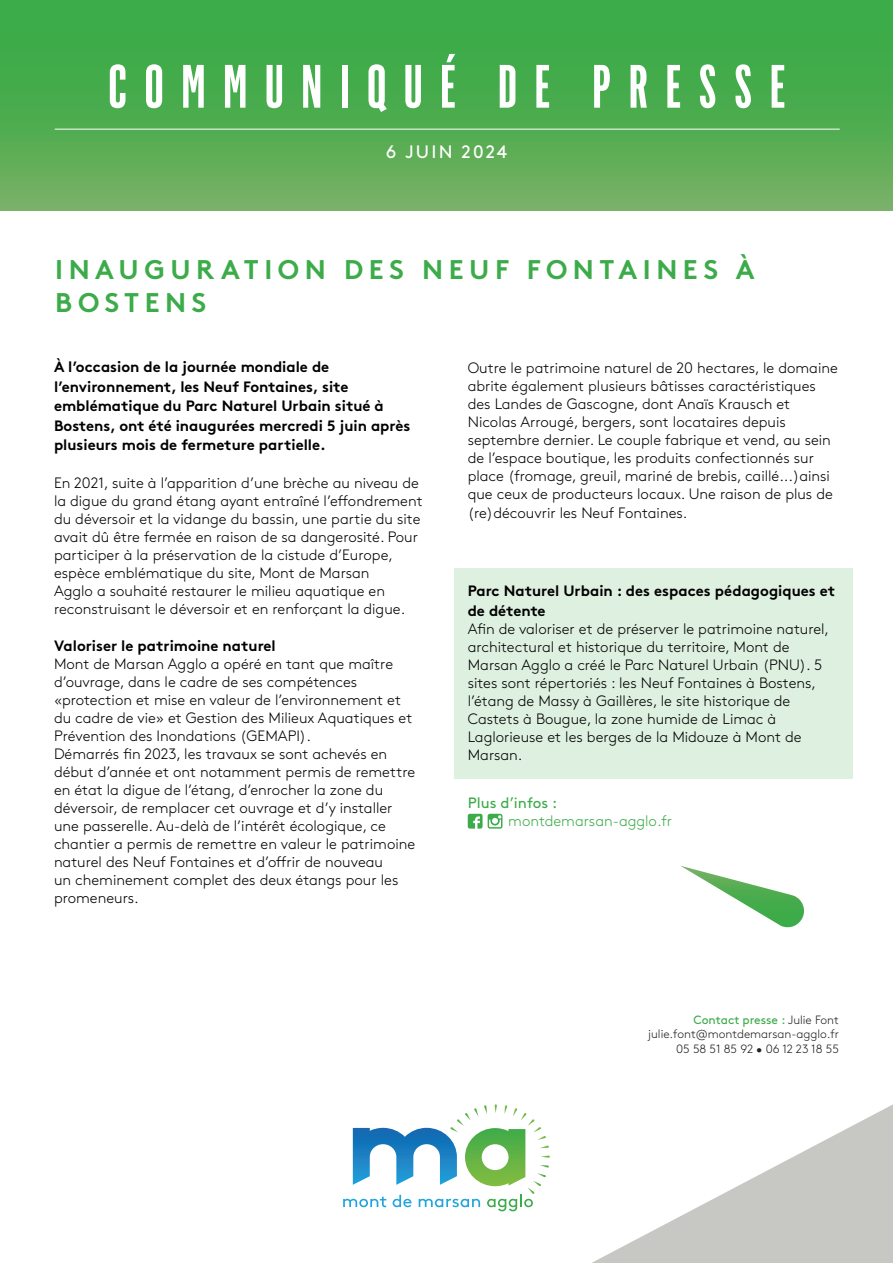
<style>
.page{position:relative;width:893px;height:1263px;background:#fff}
.page>*{position:absolute;margin:0;border:0;box-sizing:border-box;transform-origin:0 0}
.t1{font:600 ultra-condensed 60px "Flama";letter-spacing:.3em;color:#fff}
.t2{font:700 27px/32.4px "Brown";letter-spacing:.205em;color:#3cab49}
.t3{font:18px "Brown";letter-spacing:.125em;color:#fff}
.t4{font:300 15px/18px "Brown";color:#000}
.t5{font:700 15px/19.5px "Brown";color:#000}
.t6{font:300 15px "Brown";color:#3cab49}
.t7{font:15px "Brown";color:#3cab49}
.t8{font:300 12px "Brown";color:#231f20}
.t9{font:12px "Brown";color:#3cab49}
.s1{font-weight:300;color:#231f20}
</style>
<div class="page">
<svg style="left:343px;top:1104px;width:207px;height:107px"></svg>
<div style="left:0;top:0;width:893px;height:210px;background:linear-gradient(to bottom,#30aa42,#71b061)"></div>
<svg style="left:681px;top:866px;width:123px;height:62px"></svg>
<hr style="left:55px;top:129px;width:785px;height:1px;background:#fff">
<svg style="left:592px;top:1104px;width:301px;height:159px"></svg>
<svg style="left:468px;top:814px;width:34px;height:15px"></svg>
<div style="left:454px;top:568px;width:399px;height:211px;background:#def0e0"></div>
<p class="t1" style="left:108px;top:50px;width:678px">COMMUNIQUÉ DE PRESSE</p>
<p class="t3" style="left:386px;top:138px;width:123px">6 JUIN 2024</p>
<p class="t2" style="left:55px;top:251px;width:701px">INAUGURATION DES NEUF FONTAINES À<br>BOSTENS</p>
<p class="t5" style="left:54px;top:355px;width:358px">À l’occasion de la journée mondiale de l’environnement, les Neuf Fontaines, site emblématique du Parc Naturel Urbain situé à Bostens, ont été inaugurées mercredi 5 juin après plusieurs mois de fermeture partielle.</p>
<p class="t4" style="left:54px;top:472px;width:370px">En 2021, suite à l’apparition d’une brèche au niveau de la digue du grand étang ayant entraîné l’effondrement du déversoir et la vidange du bassin, une partie du site avait dû être fermée en raison de sa dangerosité. Pour participer à la préservation de la cistude d’Europe, espèce emblématique du site, Mont de Marsan<br>Agglo a souhaité restaurer le milieu aquatique en reconstruisant le déversoir et en renforçant la digue.</p>
<p class="t5" style="left:54px;top:634px;width:223px">Valoriser le patrimoine naturel</p>
<p class="t4" style="left:54px;top:654px;width:360px">Mont de Marsan Agglo a opéré en tant que maître d’ouvrage, dans le cadre de ses compétences «protection et mise en valeur de l’environnement et du cadre de vie» et Gestion des Milieux Aquatiques et Prévention des Inondations (GEMAPI).</p>
<p class="t4" style="left:54px;top:744px;width:363px">Démarrés fin 2023, les travaux se sont achevés en début d’année et ont notamment permis de remettre en état la digue de l’étang, d’enrocher la zone du déversoir, de remplacer cet ouvrage et d’y installer une passerelle. Au-delà de l’intérêt écologique, ce chantier a permis de remettre en valeur le patrimoine naturel des Neuf Fontaines et d’offrir de nouveau<br>un cheminement complet des deux étangs pour les promeneurs.</p>
<p class="t4" style="left:468px;top:357px;width:372px">Outre le patrimoine naturel de 20 hectares, le domaine abrite également plusieurs bâtisses caractéristiques des Landes de Gascogne, dont Anaïs Krausch et Nicolas Arrougé, bergers, sont locataires depuis septembre dernier. Le couple fabrique et vend, au sein de l’espace boutique, les produits confectionnés sur place (fromage, greuil, mariné de brebis, caillé...)ainsi que ceux de producteurs locaux. Une raison de plus de</p>
<p class="t4" style="left:468px;top:503px;width:221px">(re)découvrir les Neuf Fontaines.</p>
<p class="t5" style="left:468px;top:580px;width:369px">Parc Naturel Urbain : des espaces pédagogiques et de détente</p>
<p class="t4" style="left:468px;top:618px;width:363px">Afin de valoriser et de préserver le patrimoine naturel, architectural et historique du territoire, Mont de Marsan Agglo a créé le Parc Naturel Urbain (PNU). 5 sites sont répertoriés : les Neuf Fontaines à Bostens, l’étang de Massy à Gaillères, le site historique de Castets à Bougue, la zone humide de Limac à Laglorieuse et les berges de la Midouze à Mont de Marsan.</p>
<p class="t7" style="left:468px;top:791px;width:91px">Plus d’infos :</p>
<p class="t6" style="left:508px;top:809px;width:165px">montdemarsan-agglo.fr</p>
<p class="t9" style="left:693px;top:1010px;width:147px">Contact presse : <span class="s1">Julie Font</span></p>
<p class="t8" style="left:648px;top:1025px;width:193px">julie.font@montdemarsan-agglo.fr</p>
<p class="t8" style="left:676px;top:1039px;width:164px">05 58 51 85 92 • 06 12 23 18 55</p>
</div>
